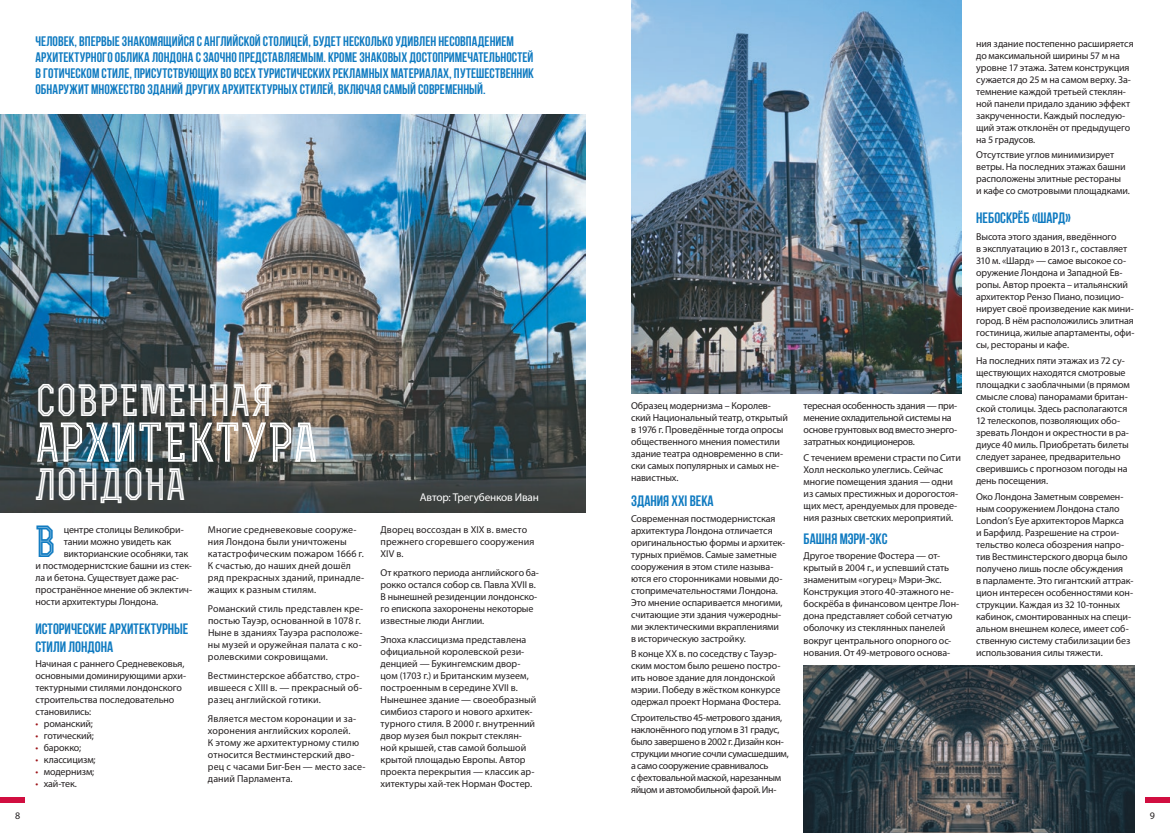
<style>
.page{position:relative;width:1170px;height:833px;background:#fff}
.page>*{position:absolute;margin:0;border:0;box-sizing:border-box;transform-origin:0 0}
.t1{font:52.38px "Rex Bold Inline";letter-spacing:.02em;color:#fff}
.t2{font:42.38px "Rex Bold Inline";letter-spacing:.01em;color:#fff}
.t3{font:42px "Rex Bold Inline";color:#107bc1}
.t4{font:700 15px/18px "Bebas Neue";color:#107bc1}
.t5{font:700 13.75px/16.2px "Bebas Neue";letter-spacing:.005em;color:#107bc1}
.t6{font:11.25px "Myriad Pro";letter-spacing:-.015em;color:#fff}
.t7{font:10px/12px "Myriad Pro";letter-spacing:-.01em;color:#231f20}
.t8{font:10px/12px "Myriad Pro";letter-spacing:.01em;color:#231f20}
.t9{font:10px/12px "Myriad Pro";letter-spacing:-.03em;color:#231f20}
.s1{color:#9c1418}
</style>
<div class="page">
<img style="left:0;top:115px;width:585px;height:397px">
<img style="left:631px;top:0;width:330px;height:393px">
<img style="left:803px;top:665px;width:331px;height:168px">
<div style="left:0;top:797px;width:25px;height:6px;background:#d10e40"></div>
<div style="left:1144px;top:797px;width:25px;height:6px;background:#d10e40"></div>
<p class="t5" style="left:35px;top:33px;width:500px">Человек, впервые знакомящийся с английской столицей, будет несколько удивлен несовпадением архитектурного облика Лондона с заочно представляемым. Кроме знаковых достопримечательностей в готическом стиле, присутствующих во всех туристических рекламных материалах, путешественник обнаружит множество зданий других архитектурных стилей, включая самый современный.</p>
<h2 class="t2" style="left:35px;top:374px;width:238px">Современная</h2>
<h1 class="t1" style="left:35px;top:410px;width:284px">архитектура</h1>
<h2 class="t2" style="left:35px;top:457px;width:152px">Лондона</h2>
<h3 class="t3" style="left:35px;top:515px;width:22px">В</h3>
<p class="t7" style="left:64px;top:523px;width:122px">центре столицы Великобри-</p>
<p class="t7" style="left:64px;top:535px;width:109px">тании можно увидеть как</p>
<p class="t7" style="left:64px;top:547px;width:126px">викторианские особняки, так</p>
<p class="t7" style="left:35px;top:559px;width:158px">и постмодернистские башни из стек-</p>
<p class="t7" style="left:35px;top:571px;width:145px">ла и бетона. Существует даже рас-</p>
<p class="t7" style="left:35px;top:583px;width:158px">пространённое мнение об эклектич-</p>
<p class="t7" style="left:35px;top:595px;width:124px">ности архитектуры Лондона.</p>
<h3 class="t4" style="left:35px;top:619px;width:154px">Исторические архитектурные стили Лондона</h3>
<p class="t7" style="left:35px;top:658px;width:152px">Начиная с раннего Средневековья, основными доминирующими архи&shy;тектурными стилями лондонского строительства последовательно становились:</p>
<p class="t7" style="left:35px;top:718px;width:59px"><span class="s1">•</span> романский;</p>
<p class="t7" style="left:35px;top:730px;width:60px"><span class="s1">•</span> готический;</p>
<p class="t7" style="left:35px;top:742px;width:47px"><span class="s1">•</span> барокко;</p>
<p class="t7" style="left:35px;top:754px;width:62px"><span class="s1">•</span> классицизм;</p>
<p class="t7" style="left:35px;top:766px;width:60px"><span class="s1">•</span> модернизм;</p>
<p class="t7" style="left:35px;top:778px;width:43px"><span class="s1">•</span> хай-тек.</p>
<p class="t8" style="left:208px;top:523px;width:158px">Многие средневековые сооруже&shy;ния Лондона были уничтожены катастрофическим пожаром 1666 г.<br>К счастью, до наших дней дошёл ряд прекрасных зданий, принадле&shy;жащих к разным стилям.</p>
<p class="t8" style="left:208px;top:602px;width:157px">Романский стиль представлен кре&shy;постью Тауэр, основанной в 1078 г.<br>Ныне в зданиях Тауэра расположе&shy;ны музей и оружейная палата с ко&shy;ролевскими сокровищами.</p>
<p class="t8" style="left:208px;top:670px;width:156px">Вестминстерское аббатство, стро&shy;ившееся с XIII в. — прекрасный об&shy;разец английской готики.</p>
<p class="t8" style="left:208px;top:713px;width:159px">Является местом коронации и за&shy;хоронения английских королей.<br>К этому же архитектурному стилю относится Вестминстерский дво&shy;рец с часами Биг-Бен — место засе&shy;даний Парламента.</p>
<p class="t6" style="left:420px;top:491px;width:121px">Автор: Трегубенков Иван</p>
<p class="t7" style="left:380px;top:523px;width:155px">Дворец воссоздан в XIX в. вместо прежнего сгоревшего сооружения<br>XIV в.</p>
<p class="t7" style="left:380px;top:566px;width:160px">От краткого периода английского ба&shy;рокко остался собор св. Павла XVII в.<br>В нынешней резиденции лондонско&shy;го епископа захоронены некоторые известные люди Англии.</p>
<p class="t7" style="left:380px;top:634px;width:157px">Эпоха классицизма представлена официальной королевской рези&shy;денцией — Букингемским двор&shy;цом (1703 г.) и Британским музеем, построенным в середине XVII в.<br>Нынешнее здание — своеобразный симбиоз старого и нового архитек&shy;турного стиля. В 2000 г. внутренний двор музея был покрыт стеклян&shy;ной крышей, став самой большой крытой площадью Европы. Автор проекта перекрытия — классик ар&shy;хитектуры хай-тек Норман Фостер.</p>
<p class="t7" style="left:631px;top:399px;width:158px">Образец модернизма – Королев&shy;ский Национальный театр, открытый в 1976 г. Проведённые тогда опросы общественного мнения поместили здание театра одновременно в спи&shy;ски самых популярных и самых не&shy;навистных.</p>
<h3 class="t4" style="left:631px;top:492px;width:84px">Здания XXI века</h3>
<p class="t7" style="left:631px;top:512px;width:156px">Современная постмодернистская архитектура Лондона отличается оригинальностью формы и архитек&shy;турных приёмов. Самые заметные сооружения в этом стиле называ&shy;ются его сторонниками новыми до&shy;стопримечательностями Лондона.<br>Это мнение оспаривается многими, считающие эти здания чужеродны&shy;ми эклектическими вкраплениями в историческую застройку.</p>
<p class="t7" style="left:631px;top:648px;width:151px">В конце XX в. по соседству с Тауэр&shy;ским мостом было решено постро&shy;ить новое здание для лондонской мэрии. Победу в жёстком конкурсе одержал проект Нормана Фостера.</p>
<p class="t9" style="left:631px;top:711px;width:159px">Строительство 45-метрового здания, наклонённого под углом в 31 градус, было завершено в 2002 г. Дизайн кон&shy;струкции многие сочли сумасшедшим, а само сооружение сравнивалось<br>с фехтовальной маской, нарезанным яйцом и автомобильной фарой. Ин-</p>
<p class="t9" style="left:803px;top:399px;width:155px">тересная особенность здания — при&shy;менение охладительной системы на основе грунтовых вод вместо энерго&shy;затратных кондиционеров.</p>
<p class="t7" style="left:803px;top:451px;width:159px">С течением времени страсти по Сити Холл несколько улеглись. Сейчас многие помещения здания — одни из самых престижных и дорогостоя&shy;щих мест, арендуемых для проведе&shy;ния разных светских мероприятий.</p>
<h3 class="t4" style="left:803px;top:529px;width:85px">Башня Мэри-Экс</h3>
<p class="t7" style="left:803px;top:550px;width:157px">Другое творение Фостера — от&shy;крытый в 2004 г., и успевший стать знаменитым «огурец» Мэри-Экс.<br>Конструкция этого 40-этажного не&shy;боскрёба в финансовом центре Лон&shy;дона представляет собой сетчатую оболочку из стеклянных панелей вокруг центрального опорного ос&shy;нования. От 49-метрового основа-</p>
<p class="t7" style="left:976px;top:37px;width:159px">ния здание постепенно расширяется до максимальной ширины 57 м на уровне 17 этажа. Затем конструкция сужается до 25 м на самом верху. За&shy;темнение каждой третьей стеклян&shy;ной панели придало зданию эффект закрученности. Каждый последую&shy;щий этаж отклонён от предыдущего на 5 градусов.</p>
<p class="t7" style="left:976px;top:149px;width:155px">Отсутствие углов минимизирует ветры. На последних этажах башни расположены элитные рестораны<br>и кафе со смотровыми площадками.</p>
<h3 class="t4" style="left:976px;top:209px;width:96px">Небоскрёб «Шард»</h3>
<p class="t7" style="left:976px;top:231px;width:160px">Высота этого здания, введённого<br>в эксплуатацию в 2013 г., составляет 310 м. «Шард» — самое высокое со&shy;оружение Лондона и Западной Ев&shy;ропы. Автор проекта – итальянский архитектор Рензо Пиано, позицио&shy;нирует своё произведение как мини&shy;город. В нём расположились элитная гостиница, жилые апартаменты, офи&shy;сы, рестораны и кафе.</p>
<p class="t7" style="left:976px;top:354px;width:155px">На последних пяти этажах из 72 су&shy;ществующих находятся смотровые площадки с заоблачными (в прямом смысле слова) панорамами британ&shy;ской столицы. Здесь располагаются<br>12 телескопов, позволяющих обо&shy;зревать Лондон и окрестности в ра&shy;диусе 40 миль. Приобретать билеты следует заранее, предварительно сверившись с прогнозом погоды на день посещения.</p>
<p class="t7" style="left:976px;top:490px;width:159px">Око Лондона Заметным современ&shy;ным сооружением Лондона стало London’s Eye архитекторов Маркса<br>и Барфилд. Разрешение на строи&shy;тельство колеса обозрения напро&shy;тив Вестминстерского дворца было получено лишь после обсуждения<br>в парламенте. Это гигантский аттрак&shy;цион интересен особенностями кон&shy;струкции. Каждая из 32 10-тонных кабинок, смонтированных на специ&shy;альном внешнем колесе, имеет соб&shy;ственную систему стабилизации без использования силы тяжести.</p>
<p class="t7" style="left:15px;top:809px;width:7px">8</p>
<p class="t7" style="left:1149px;top:809px;width:7px">9</p>
</div>
